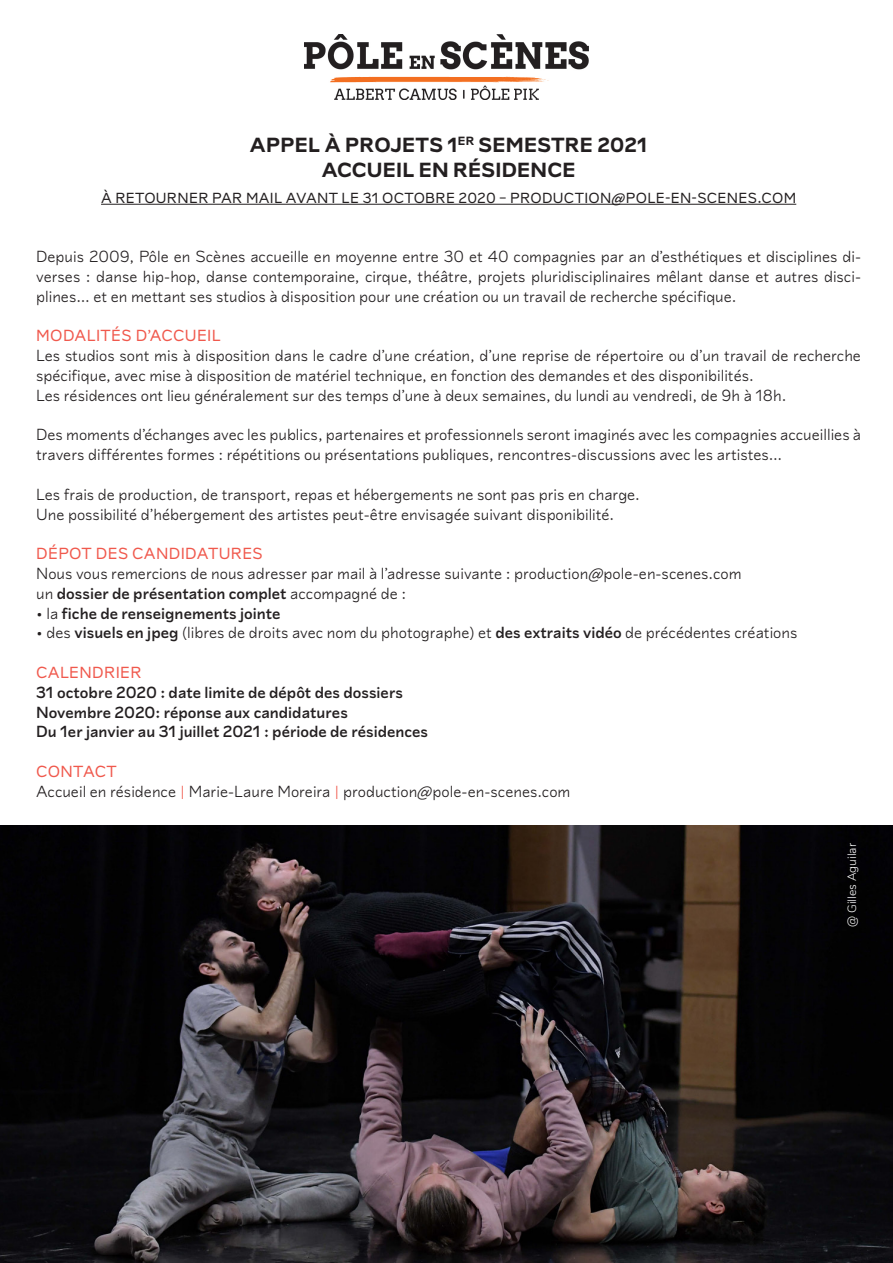
<style>
.page{position:relative;width:893px;height:1263px;background:#fff}
.page>*{position:absolute;margin:0;border:0;box-sizing:border-box;transform-origin:0 0}
.t1{font:700 21px "Lyyra Standard";letter-spacing:.01em;color:#231f20}
.t2{font:300 16.5px/19.8px "Lyyra Standard";color:#231f20}
.t3{font:500 16.5px "Lyyra Standard";color:#231f20}
.t4{font:16.5px "Lyyra Standard";letter-spacing:.02em;color:#f0594d}
.t5{font:15px "Lyyra Standard";letter-spacing:.02em;color:#231f20}
.t6{font:300 12px "Nunito";color:#fff}
.s1{font-weight:300}
.s2{font-weight:500}
.s3{color:#f0594d}
</style>
<div class="page">
<img style="left:304px;top:34px;width:284px;height:65px">
<hr style="left:101px;top:204px;width:695px;height:1px;background:#231f20">
<img style="left:0;top:826px;width:893px;height:437px">
<p class="t1" style="left:250px;top:131px;width:399px">APPEL À PROJETS 1<sup>ER</sup> SEMESTRE 2021</p>
<p class="t1" style="left:322px;top:157px;width:255px">ACCUEIL EN RÉSIDENCE</p>
<p class="t5" style="left:101px;top:189px;width:697px">À RETOURNER PAR MAIL AVANT LE 31 OCTOBRE 2020 – PRODUCTION@POLE-EN-SCENES.COM</p>
<p class="t2" style="left:36px;top:247px;width:826px;text-align:justify">Depuis 2009, Pôle en Scènes accueille en moyenne entre 30 et 40 compagnies par an d’esthétiques et disciplines di&shy;verses : danse hip-hop, danse contemporaine, cirque, théâtre, projets pluridisciplinaires mêlant danse et autres disci&shy;plines… et en mettant ses studios à disposition pour une création ou un travail de recherche spécifique.</p>
<p class="t4" style="left:36px;top:326px;width:186px">MODALITÉS D’ACCUEIL</p>
<p class="t2" style="left:36px;top:346px;width:826px">Les studios sont mis à disposition dans le cadre d’une création, d’une reprise de répertoire ou d’un travail de recherche spécifique, avec mise à disposition de matériel technique, en fonction des demandes et des disponibilités.</p>
<p class="t2" style="left:36px;top:385px;width:752px">Les résidences ont lieu généralement sur des temps d’une à deux semaines, du lundi au vendredi, de 9h à 18h.</p>
<p class="t2" style="left:36px;top:425px;width:826px">Des moments d’échanges avec les publics, partenaires et professionnels seront imaginés avec les compagnies accueillies à travers différentes formes : répétitions ou présentations publiques, rencontres-discussions avec les artistes…</p>
<p class="t2" style="left:36px;top:484px;width:605px">Les frais de production, de transport, repas et hébergements ne sont pas pris en charge.</p>
<p class="t2" style="left:36px;top:504px;width:580px">Une possibilité d’hébergement des artistes peut-être envisagée suivant disponibilité.</p>
<p class="t4" style="left:36px;top:544px;width:228px">DÉPOT DES CANDIDATURES</p>
<p class="t2" style="left:36px;top:563px;width:707px">Nous vous remercions de nous adresser par mail à l’adresse suivante : production@pole-en-scenes.com</p>
<p class="t3" style="left:36px;top:583px;width:372px"><span class="s1">un</span> dossier de présentation complet <span class="s1">accompagné de :</span></p>
<p class="t3" style="left:36px;top:603px;width:246px"><span class="s1">• la</span> fiche de renseignements jointe</p>
<p class="t2" style="left:36px;top:623px;width:763px">• des <span class="s2">visuels en jpeg</span> (libres de droits avec nom du photographe) et <span class="s2">des extraits vidéo</span> de précédentes créations</p>
<p class="t4" style="left:36px;top:662px;width:107px">CALENDRIER</p>
<p class="t3" style="left:36px;top:682px;width:368px">31 octobre 2020 : date limite de dépôt des dossiers</p>
<p class="t3" style="left:36px;top:702px;width:313px">Novembre 2020: réponse aux candidatures</p>
<p class="t3" style="left:36px;top:722px;width:393px">Du 1er janvier au 31 juillet 2021 : période de résidences</p>
<p class="t4" style="left:36px;top:761px;width:82px">CONTACT</p>
<p class="t2" style="left:36px;top:781px;width:536px">Accueil en résidence <span class="s3">|</span> Marie-Laure Moreira <span class="s3">|</span> production@pole-en-scenes.com</p>
<p class="t6" style="left:843px;top:927px;width:85px;rotate:-90deg">@ Gilles Aguilar</p>
</div>
